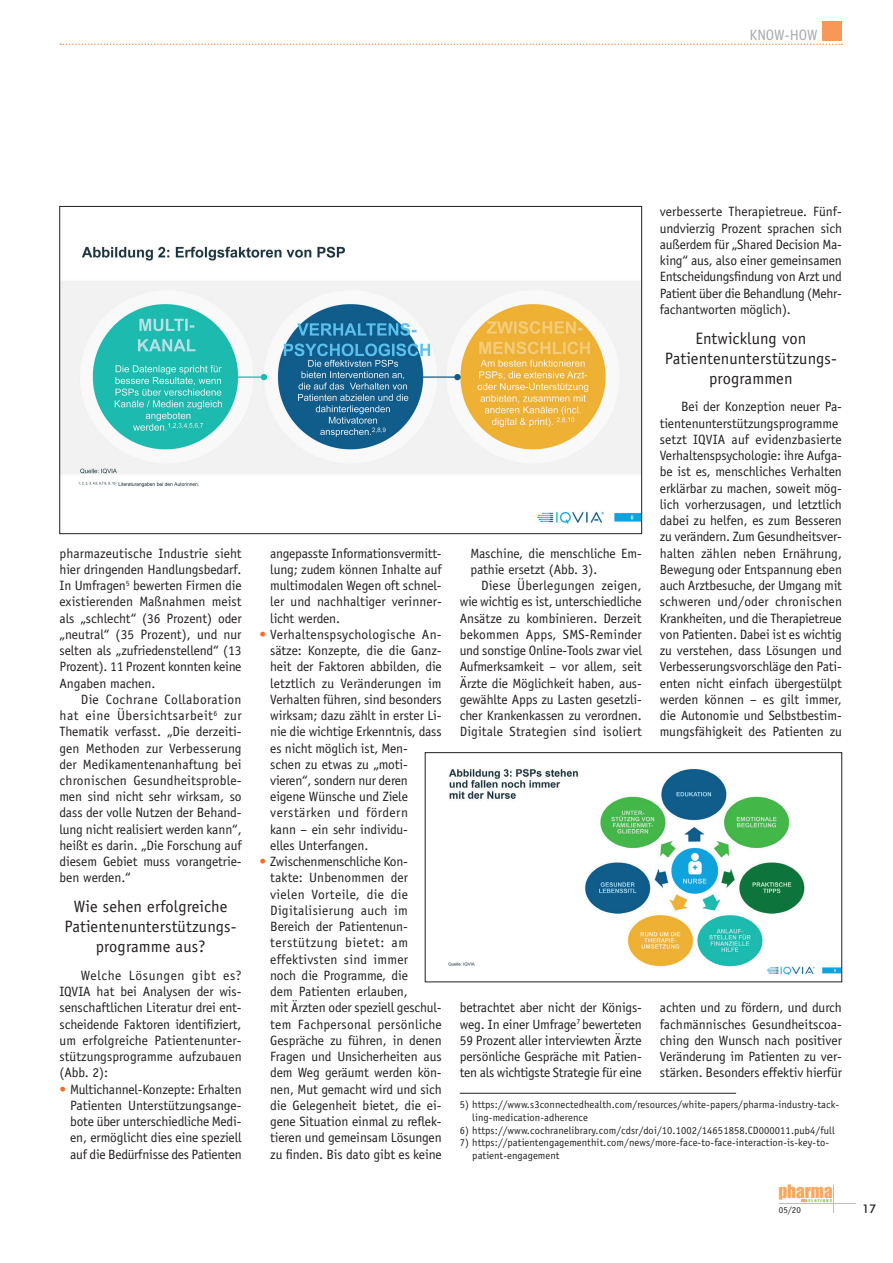
<style>
.page{position:relative;width:893px;height:1263px;background:#fff}
.page>*{position:absolute;margin:0;border:0;box-sizing:border-box;transform-origin:0 0}
.t1{font:17.1px "Impact";color:#f9a75d}
.PR_Zwischentitel{font:16.5px/19.8px "Officina Sans";letter-spacing:.01em;color:#231f20;text-align:center}
.t2{font:15px "Officina Sans";color:#a8a9ad}
.PR_Fließtext{font:13.5px/16.2px "Officina Sans Std";letter-spacing:-.005em;color:#231f20;text-align:justify}
._04_Fließtext{font:13.5px/16.2px "Officina Sans Std";letter-spacing:-.005em;color:#231f20}
.t3{font:500 12px "Futura BT";color:#231f20}
.PR_Fließtext-2{font:10.5px/12.6px "Officina Sans Std";letter-spacing:.01em;color:#231f20}
.t4{font:9px "Officina Sans";color:#231f20}
.t5{font:3.6px "Impact";letter-spacing:.195em;color:#98ca45;scale:1.33 1}
.s1{font-family:"Officina Sans";color:#f36e21}
</style>
<div class="page">
<svg style="left:833px;top:1185px;width:1px;height:28px"></svg>
<hr style="left:779px;top:1203px;width:76px;height:1px;background:#bcbdc0">
<div style="left:823px;top:21px;width:19px;height:19px;background:#f7975a"></div>
<svg style="left:60px;top:44px;width:782px;height:1px"></svg>
<img style="left:62px;top:246px;width:578px;height:278px">
<img style="left:448px;top:769px;width:392px;height:206px">
<div style="left:425px;top:752px;width:417px;height:230px;border:1px solid #231f20"></div>
<hr style="left:460px;top:1093px;width:276px;height:1px;background:#231f20">
<p class="t2" style="left:750px;top:27px;width:70px">KNOW-HOW</p>
<p class="PR_Fließtext" style="left:60px;top:545px;width:184px">pharmazeutische Industrie sieht hier dringenden Handlungsbedarf.<br>In Umfragen<sup>5</sup> bewerten Firmen die existierenden Maßnahmen meist als „schlecht“ (36 Prozent) oder „neutral“ (35 Prozent), und nur selten als „zufriedenstellend“ (13<br>Prozent). 11 Prozent konnten keine Angaben machen.</p>
<p class="PR_Fließtext" style="left:60px;top:691px;width:184px;text-indent:21px">Die Cochrane Collaboration hat eine Übersichtsarbeit<sup>6</sup> zur Thematik verfasst. „Die derzeiti&shy;gen Methoden zur Verbesserung der Medikamentenanhaftung bei chronischen Gesundheitsproble&shy;men sind nicht sehr wirksam, so dass der volle Nutzen der Behand&shy;lung nicht realisiert werden kann“, heißt es darin. „Die Forschung auf diesem Gebiet muss vorangetrie&shy;ben werden.“</p>
<p class="PR_Zwischentitel" style="left:65px;top:897px;width:173px">Wie sehen erfolgreiche<br>Patientenunterstützungs&shy;programme aus?</p>
<p class="PR_Fließtext" style="left:60px;top:967px;width:184px;text-indent:21px">Welche Lösungen gibt es?<br>IQVIA hat bei Analysen der wis&shy;senschaftlichen Literatur drei ent&shy;scheidende Faktoren identifiziert, um erfolgreiche Patientenunter&shy;stützungsprogramme aufzubauen (Abb. 2):</p>
<p class="_04_Fließtext" style="left:70px;top:1081px;width:173px;text-align:justify;text-indent:-11px"><span class="s1">•</span> Multichannel-Konzepte: Erhalten Patienten Unterstützungsange&shy;bote über unterschiedliche Medi&shy;en, ermöglicht dies eine speziell auf die Bedürfnisse des Patienten</p>
<p class="_04_Fließtext" style="left:270px;top:545px;width:173px;text-align:justify">angepasste Informationsvermitt&shy;lung; zudem können Inhalte auf multimodalen Wegen oft schnel&shy;ler und nachhaltiger verinner&shy;licht werden.</p>
<p class="_04_Fließtext" style="left:270px;top:626px;width:173px;text-indent:-11px"><span class="s1">•</span> Verhaltenspsychologische An&shy;sätze: Konzepte, die die Ganz&shy;heit der Faktoren abbilden, die letztlich zu Veränderungen im<br>Verhalten führen, sind besonders wirksam; dazu zählt in erster Li&shy;nie die wichtige Erkenntnis, dass es nicht möglich ist, Men&shy;schen zu etwas zu „moti&shy;vieren“, sondern nur deren eigene Wünsche und Ziele verstärken und fördern<br>kann – ein sehr individu-<br>elles Unterfangen.</p>
<p class="_04_Fließtext" style="left:270px;top:853px;width:173px;text-indent:-11px"><span class="s1">•</span> Zwischenmenschliche Kon&shy;takte: Unbenommen der vielen Vorteile, die die<br>Digitalisierung auch im<br>Bereich der Patientenun&shy;terstützung bietet: am effektivsten sind immer<br>noch die Programme, die<br>dem Patienten erlauben,<br>mit Ärzten oder speziell geschul&shy;tem Fachpersonal persönliche<br>Gespräche zu führen, in denen<br>Fragen und Unsicherheiten aus dem Weg geräumt werden kön&shy;nen, Mut gemacht wird und sich die Gelegenheit bietet, die ei&shy;gene Situation einmal zu reflek&shy;tieren und gemeinsam Lösungen zu finden. Bis dato gibt es keine</p>
<p class="_04_Fließtext" style="left:470px;top:545px;width:173px">Maschine, die menschliche Em&shy;pathie ersetzt (Abb. 3).</p>
<p class="PR_Fließtext" style="left:460px;top:577px;width:184px;text-indent:21px">Diese Überlegungen zeigen, wie wichtig es ist, unterschiedliche Ansätze zu kombinieren. Derzeit bekommen Apps, SMS-Reminder und sonstige Online-Tools zwar viel Aufmerksamkeit – vor allem, seit Ärzte die Möglichkeit haben, aus&shy;gewählte Apps zu Lasten gesetzli&shy;cher Krankenkassen zu verordnen.<br>Digitale Strategien sind isoliert</p>
<p class="PR_Fließtext" style="left:660px;top:204px;width:184px">verbesserte Therapietreue. Fünf&shy;undvierzig Prozent sprachen sich außerdem für „Shared Decision Ma&shy;king“ aus, also einer gemeinsamen Entscheidungsfindung von Arzt und Patient über die Behandlung (Mehr&shy;fachantworten möglich).</p>
<p class="PR_Zwischentitel" style="left:665px;top:328px;width:173px">Entwicklung von<br>Patientenunterstützungs&shy;programmen</p>
<p class="PR_Fließtext" style="left:660px;top:399px;width:184px;text-align:left;text-indent:21px">Bei der Konzeption neuer Pa&shy;tientenunterstützungsprogramme setzt IQVIA auf evidenzbasierte Verhaltenspsychologie: ihre Aufga&shy;be ist es, menschliches Verhalten erklärbar zu machen, soweit mög&shy;lich vorherzusagen, und letztlich dabei zu helfen, es zum Besseren zu verändern. Zum Gesundheitsver&shy;halten zählen neben Ernährung, Bewegung oder Entspannung eben auch Arztbesuche, der Umgang mit schweren und/oder chronischen Krankheiten, und die Therapietreue von Patienten. Dabei ist es wichtig zu verstehen, dass Lösungen und Verbesserungsvorschläge den Pati&shy;enten nicht einfach übergestülpt werden können – es gilt immer, die Autonomie und Selbstbestim&shy;mungsfähigkeit des Patienten zu</p>
<p class="PR_Fließtext" style="left:460px;top:1000px;width:184px">betrachtet aber nicht der Königs&shy;weg. In einer Umfrage<sup>7</sup> bewerteten 59 Prozent aller interviewten Ärzte persönliche Gespräche mit Patien&shy;ten als wichtigste Strategie für eine</p>
<p class="PR_Fließtext" style="left:660px;top:1000px;width:184px">achten und zu fördern, und durch fachmännisches Gesundheitscoa&shy;ching den Wunsch nach positiver Veränderung im Patienten zu ver&shy;stärken. Besonders effektiv hierfür</p>
<p class="PR_Fließtext-2" style="left:472px;top:1098px;width:368px;text-indent:-13px">5) https://www.s3connectedhealth.com/resources/white-papers/pharma-industry-tack&shy;ling-medication-adherence</p>
<p class="PR_Fließtext-2" style="left:460px;top:1124px;width:376px">6) https://www.cochranelibrary.com/cdsr/doi/10.1002/14651858.CD000011.pub4/full</p>
<p class="PR_Fließtext-2" style="left:472px;top:1136px;width:358px;text-indent:-13px">7) https://patientengagementhit.com/news/more-face-to-face-interaction-is-key-to&shy;patient-engagement</p>
<p class="t1" style="left:778px;top:1178px;width:56px">pharma</p>
<p class="t5" style="left:805px;top:1197px;width:22px">RELATIONS</p>
<p class="t4" style="left:779px;top:1204px;width:23px">05/20</p>
<p class="t3" style="left:862px;top:1201px;width:16px">17</p>
</div>
